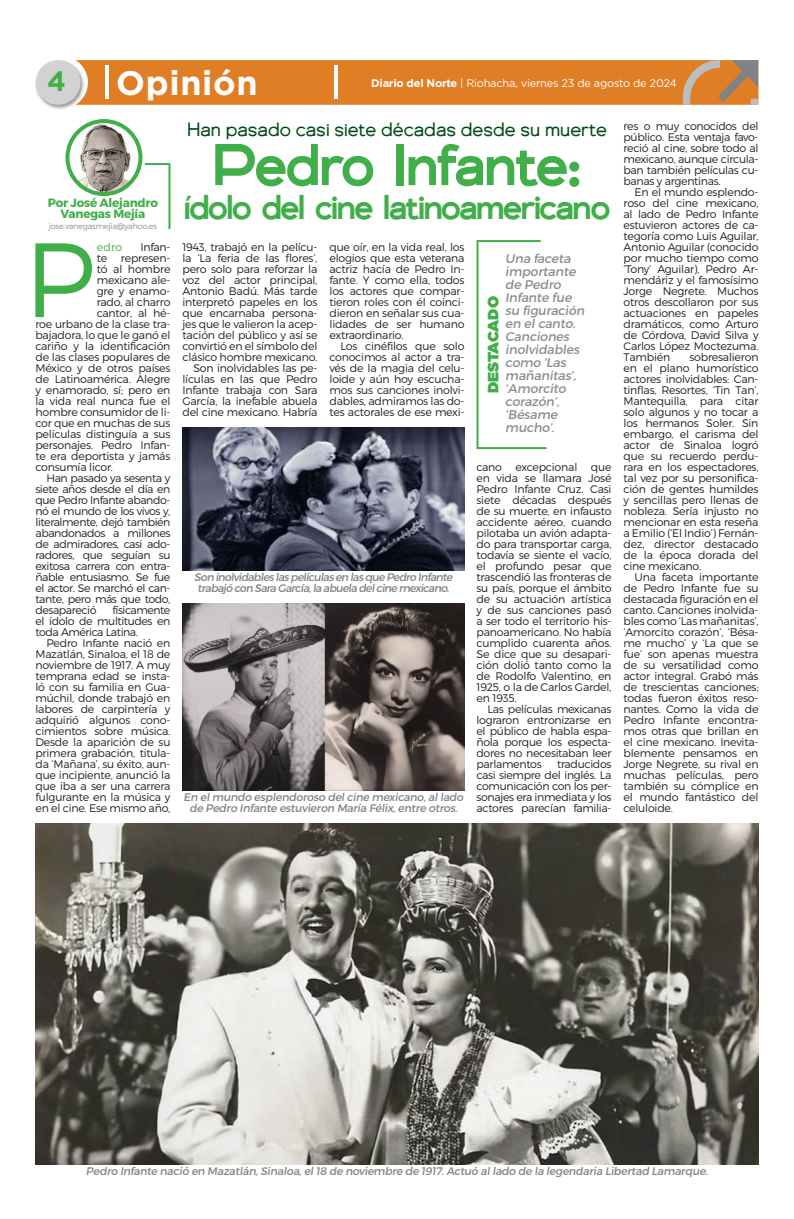
<style>
.page{position:relative;width:794px;height:1219px;background:#fff}
.page>*{position:absolute;margin:0;border:0;box-sizing:border-box;transform-origin:0 0}
.Capitular{font:105.3px "Trueno Lt";color:#40ae49}
.Título_medio_34pt{font:500 58px "Genova";letter-spacing:-.02em;color:#40ae49}
.Título_medio_34pt-2{font:500 34px "Genova";letter-spacing:-.04em;color:#40ae49}
.Capitular-2{font:700 34px "Gotham";letter-spacing:.02em;color:#fff}
.Capitular-3{font:700 28px "Gotham";color:#40ae49}
.Antetitulo{font:19px "Genova";color:#004c13}
.Destacado_Segoe_Bold{font:900 15px "Gotham";color:#40ae49}
.Destacado{font:12.6px/13px "Trueno Rg It";letter-spacing:-.01em;color:#8a8c8f}
.Pie_de_foto_Carita{font:12px/11px "Trueno Bd";letter-spacing:-.02em;color:#40ae49;text-align:center}
.Texto{font:11px/11px "Trueno Lt";letter-spacing:-.02em;color:#231f20;text-align:justify}
.Capitular-4{font:11px "Trueno Lt";letter-spacing:-.02em;color:#231f20}
.Pié_de_foto{font:11px/11px "Trueno Rg It";letter-spacing:-.02em;color:#808285;text-align:center}
.Pié_de_foto-2{font:11px/11px "Trueno Rg It";letter-spacing:-.06em;color:#808285;text-align:center}
.Texto-2{font:11px "Gotham";letter-spacing:-.02em;color:#fff}
.Capitular-5{font:11px "Trueno Lt";color:#40ae49}
.Pié_de_foto-3{font:8px "Trueno Lt";letter-spacing:-.02em;color:#8a8c8f}
.s1{font-weight:700}
</style>
<div class="page">
<svg style="left:85px;top:60px;width:673px;height:45px;background:#dd802c"></svg>
<div style="left:35px;top:59px;width:50px;height:51px;background:#231f20;opacity:.45"></div>
<div style="left:36px;top:60px;width:44px;height:45px;background:#d1d2d4;border-radius:50%"></div>
<hr style="left:105px;top:66px;width:4px;height:33px;background:#fff">
<hr style="left:334px;top:66px;width:4px;height:33px;background:#fff">
<img style="left:70px;top:123px;width:70px;height:71px">
<div style="left:65px;top:119px;width:77px;height:77px;border:4px solid #40ae49;border-radius:50%"></div>
<svg style="left:144px;top:163px;width:27px;height:67px"></svg>
<img style="left:35px;top:823px;width:723px;height:342px">
<img style="left:182px;top:603px;width:282px;height:187px">
<img style="left:182px;top:427px;width:282px;height:143px">
<svg style="left:476px;top:240px;width:71px;height:210px"></svg>
<p class="Capitular-2" style="left:116px;top:61px;width:143px">Opinión</p>
<p class="Capitular-3" style="left:47px;top:62px;width:20px">4</p>
<p class="Texto-2" style="left:371px;top:76px;width:307px"><span class="s1">Diario del Norte</span> | Riohacha, viernes 23 de agosto de 2024</p>
<p class="Pie_de_foto_Carita" style="left:48px;top:197px;width:112px">Por José Alejandro<br>Vanegas Mejía</p>
<p class="Pié_de_foto-3" style="left:49px;top:221px;width:110px">jose.vanegasmejia@yahoo.es</p>
<p class="Capitular" style="left:24px;top:215px;width:72px">P</p>
<p class="Capitular-5" style="left:97px;top:240px;width:27px">edro</p>
<p class="Capitular-4" style="left:140px;top:240px;width:32px">Infan-</p>
<p class="Capitular-4" style="left:97px;top:251px;width:75px">te represen-</p>
<p class="Capitular-4" style="left:97px;top:262px;width:75px">tó al hombre</p>
<p class="Capitular-4" style="left:97px;top:273px;width:75px">mexicano ale-</p>
<p class="Capitular-4" style="left:97px;top:284px;width:75px">gre y enamo-</p>
<p class="Capitular-4" style="left:97px;top:295px;width:75px">rado, al charro</p>
<p class="Capitular-4" style="left:97px;top:306px;width:75px">cantor, al hé-</p>
<p class="Capitular-4" style="left:35px;top:317px;width:136px">roe urbano de la clase tra-</p>
<p class="Capitular-4" style="left:35px;top:328px;width:136px">bajadora, lo que le ganó el</p>
<p class="Capitular-4" style="left:35px;top:339px;width:136px">cariño y la identificación</p>
<p class="Capitular-4" style="left:35px;top:350px;width:136px">de las clases populares de</p>
<p class="Capitular-4" style="left:35px;top:361px;width:136px">México y de otros países</p>
<p class="Capitular-4" style="left:35px;top:372px;width:136px">de Latinoamérica. Alegre</p>
<p class="Capitular-4" style="left:35px;top:383px;width:136px">y enamorado, sí; pero en</p>
<p class="Capitular-4" style="left:35px;top:394px;width:136px">la vida real nunca fue el</p>
<p class="Capitular-4" style="left:35px;top:405px;width:136px">hombre consumidor de li-</p>
<p class="Capitular-4" style="left:35px;top:416px;width:136px">cor que en muchas de sus</p>
<p class="Capitular-4" style="left:35px;top:427px;width:136px">películas distinguía a sus</p>
<p class="Capitular-4" style="left:35px;top:438px;width:136px">personajes. Pedro Infan-</p>
<p class="Capitular-4" style="left:35px;top:449px;width:136px">te era deportista y jamás</p>
<p class="Capitular-4" style="left:35px;top:460px;width:79px">consumía licor.</p>
<p class="Texto" style="left:35px;top:472px;width:136px;text-indent:11px">Han pasado ya sesenta y siete años desde el día en que Pedro Infante abando&shy;nó el mundo de los vivos y, literalmente, dejó también abandonados a millones de admiradores, casi ado&shy;radores, que seguían su exitosa carrera con entra&shy;ñable entusiasmo. Se fue el actor. Se marchó el can&shy;tante, pero más que todo, desapareció</p>
<p class="Texto" style="left:35px;top:604px;width:136px;text-indent:77px">físicamente el ídolo de multitudes en toda América Latina.</p>
<p class="Texto" style="left:35px;top:637px;width:136px;text-indent:11px">Pedro Infante nació en Mazatlán, Sinaloa, el 18 de noviembre de 1917. A muy temprana edad se insta&shy;ló con su familia en Gua&shy;múchil, donde trabajó en labores de carpintería y adquirió algunos cono&shy;cimientos sobre música.<br>Desde la aparición de su primera grabación, titula&shy;da ‘Mañana’, su éxito, aun&shy;que incipiente, anunció la que iba a ser una carrera fulgurante en la música y en el cine. Ese mismo año,</p>
<p class="Antetitulo" style="left:187px;top:119px;width:421px">Han pasado casi siete décadas desde su muerte</p>
<p class="Título_medio_34pt" style="left:212px;top:130px;width:371px">Pedro Infante:</p>
<p class="Título_medio_34pt-2" style="left:184px;top:187px;width:428px">ídolo del cine latinoamericano</p>
<p class="Texto" style="left:182px;top:241px;width:136px">1943, trabajó en la pelícu&shy;la ‘La feria de las flores’, pero solo para reforzar la voz del actor principal, Antonio Badú. Más tarde interpretó papeles en los que encarnaba persona&shy;jes que le valieron la acep&shy;tación del público y así se convirtió en el símbolo del clásico hombre mexicano.</p>
<p class="Texto" style="left:182px;top:362px;width:136px;text-indent:11px">Son inolvidables las pe&shy;lículas en las que Pedro Infante trabaja con Sara García, la inefable abuela del cine mexicano. Habría</p>
<p class="Texto" style="left:329px;top:241px;width:136px">que oír, en la vida real, los elogios que esta veterana actriz hacía de Pedro In&shy;fante. Y como ella, todos los actores que compar&shy;tieron roles con él coinci&shy;dieron en señalar sus cua&shy;lidades de ser humano extraordinario.</p>
<p class="Texto" style="left:329px;top:340px;width:136px;text-indent:11px">Los cinéfilos que solo conocimos al actor a tra&shy;vés de la magia del celu&shy;loide y aún hoy escucha&shy;mos sus canciones inolvi&shy;dables, admiramos las do&shy;tes actorales de ese mexi-</p>
<p class="Pié_de_foto-2" style="left:194px;top:572px;width:260px">Son inolvidables las películas en las que Pedro Infante trabajó con Sara García, la abuela del cine mexicano.</p>
<p class="Pié_de_foto" style="left:183px;top:792px;width:281px">En el mundo esplendoroso del cine mexicano, al lado de Pedro Infante estuvieron María Félix, entre otros.</p>
<p class="Destacado" style="left:505px;top:252px;width:81px">Una faceta importante de Pedro<br>Infante fue su figuración en el canto.<br>Canciones inolvidables como ‘Las mañanitas’, ‘Amorcito corazón’, ‘Bésame mucho’.</p>
<p class="Destacado_Segoe_Bold" style="left:482px;top:393px;width:98px;rotate:-90deg">DESTACADO</p>
<p class="Texto" style="left:476px;top:461px;width:136px">cano excepcional que en vida se llamara José Pedro Infante Cruz. Casi siete décadas después de su muerte, en infausto accidente aéreo, cuando pilotaba un avión adapta&shy;do para transportar carga, todavía se siente el vacío, el profundo pesar que trascendió las fronteras de su país, porque el ámbito de su actuación artística y de sus canciones pasó a ser todo el territorio his&shy;panoamericano. No había cumplido cuarenta años.<br>Se dice que su desapari&shy;ción dolió tanto como la de Rodolfo Valentino, en 1925, o la de Carlos Gardel, en 1935.</p>
<p class="Texto" style="left:476px;top:703px;width:136px;text-indent:11px">Las películas mexicanas lograron entronizarse en el público de habla espa&shy;ñola porque los especta&shy;dores no necesitaban leer parlamentos</p>
<p class="Texto" style="left:476px;top:758px;width:136px;text-indent:81px">traducidos casi siempre del inglés. La comunicación con los per&shy;sonajes era inmediata y los actores parecían familia-</p>
<p class="Texto" style="left:623px;top:120px;width:136px">res o muy conocidos del público. Esta ventaja favo&shy;reció al cine, sobre todo al mexicano, aunque circula&shy;ban también películas cu&shy;banas y argentinas.</p>
<p class="Texto" style="left:623px;top:186px;width:136px;text-indent:11px">En el mundo esplendo&shy;roso del cine mexicano, al lado de Pedro Infante estuvieron actores de ca&shy;tegoría como Luis Aguilar, Antonio Aguilar (conocido por mucho tiempo como ‘Tony’ Aguilar), Pedro Ar&shy;mendáriz y el famosísimo Jorge Negrete. Muchos otros descollaron por sus actuaciones en papeles dramáticos, como Arturo de Córdova, David Silva y Carlos López Moctezuma.<br>También</p>
<p class="Texto" style="left:623px;top:351px;width:136px;text-indent:66px">sobresalieron en el plano humorístico actores inolvidables: Can&shy;tinflas, Resortes, ‘Tin Tan’, Mantequilla, para citar solo algunos y no tocar a los hermanos Soler. Sin embargo, el carisma del actor de Sinaloa logró que su recuerdo perdu&shy;rara en los espectadores, tal vez por su personifica&shy;ción de gentes humildes y sencillas pero llenas de nobleza. Sería injusto no mencionar en esta reseña a Emilio (‘El Indio’) Fernán&shy;dez, director destacado de la época dorada del cine mexicano.</p>
<p class="Texto" style="left:623px;top:571px;width:136px;text-indent:11px">Una faceta importante de Pedro Infante fue su destacada figuración en el canto. Canciones inolvida&shy;bles como ‘Las mañanitas’, ‘Amorcito corazón’, ‘Bésa&shy;me mucho’ y ‘La que se fue’ son apenas muestra de su versatilidad como actor integral. Grabó más de trescientas canciones; todas fueron éxitos reso&shy;nantes. Como la vida de Pedro Infante encontra&shy;mos otras que brillan en el cine mexicano. Inevita&shy;blemente pensamos en Jorge Negrete, su rival en muchas películas, pero también su cómplice en el mundo fantástico del celuloide.</p>
<p class="Pié_de_foto" style="left:86px;top:1166px;width:623px">Pedro Infante nació en Mazatlán, Sinaloa, el 18 de noviembre de 1917. Actuó al lado de la legendaria Libertad Lamarque.</p>
</div>
